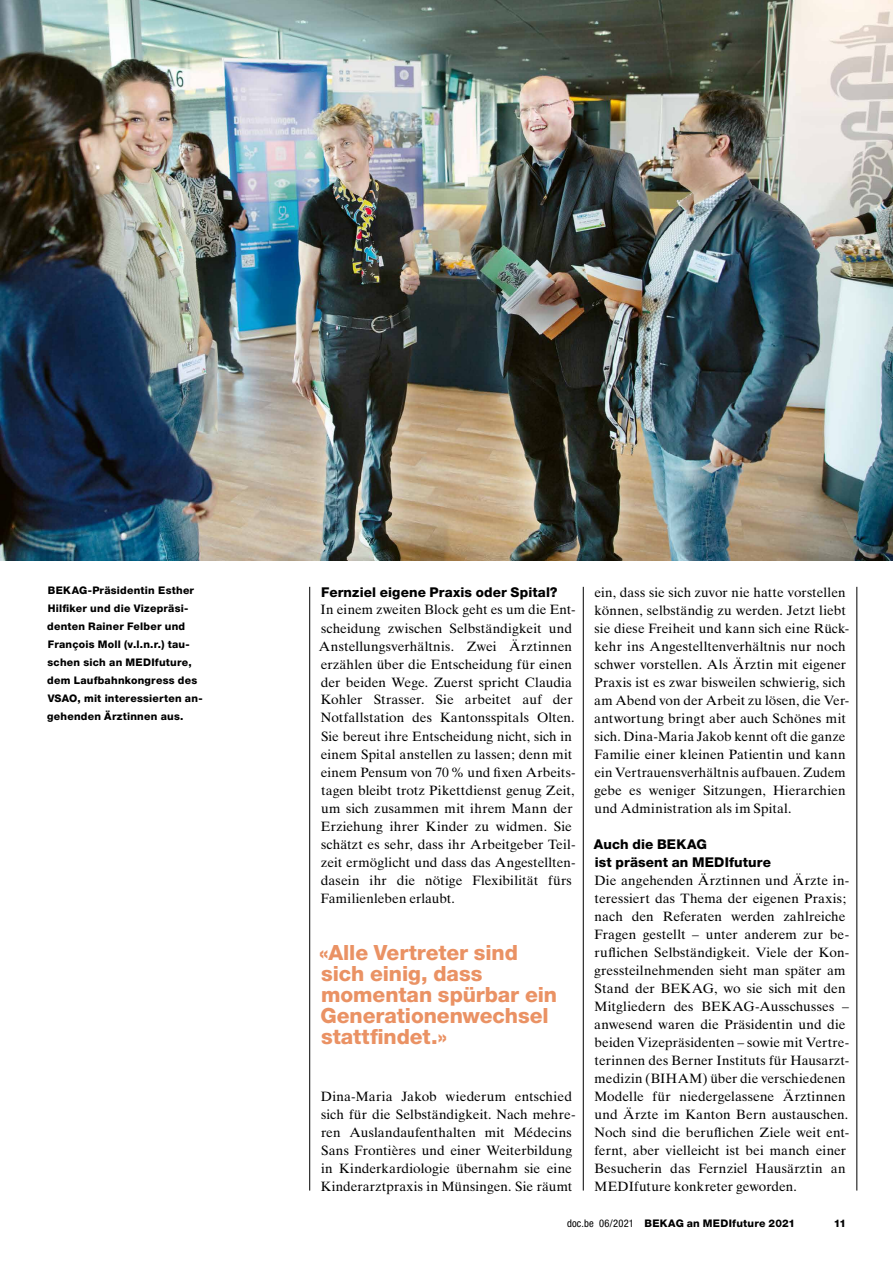
<style>
.page{position:relative;width:893px;height:1263px;background:#fff}
.page>*{position:absolute;margin:0;border:0;box-sizing:border-box;transform-origin:0 0}
.t1{font:800 21px/21px "Helvetica Neue LT Std";letter-spacing:-.005em;color:#ea9264}
.t2{font:13.5px/18px "Times Ten";letter-spacing:.005em;color:#000}
.t3{font:800 13.5px/18px "Helvetica Neue LT Std";letter-spacing:.01em;color:#000}
.t4{font:800 10.5px/18px "Helvetica Neue LT Std";letter-spacing:.02em;color:#000}
.s1{font-weight:400;font-stretch:condensed}
</style>
<div class="page">
<img style="left:0;top:0;width:893px;height:560px">
<hr style="left:857px;top:587px;width:1px;height:603px;background:#000">
<hr style="left:583px;top:587px;width:1px;height:603px;background:#000">
<hr style="left:309px;top:587px;width:1px;height:603px;background:#000">
<p class="t4" style="left:47px;top:581px;width:157px">BEKAG-Präsidentin Esther<br>Hilfiker und die Vizepräsi&shy;denten Rainer Felber und<br>François Moll (v.l.n.r.) tau&shy;schen sich an MEDIfuture, dem Laufbahnkongress des<br>VSAO, mit interessierten an&shy;gehenden Ärztinnen aus.</p>
<p class="t3" style="left:321px;top:583px;width:238px">Fernziel eigene Praxis oder Spital?</p>
<p class="t2" style="left:319px;top:601px;width:258px">In einem zweiten Block geht es um die Ent&shy;scheidung zwischen Selbständigkeit und Anstellungsverhältnis. Zwei Ärztinnen erzählen über die Entscheidung für einen der beiden Wege. Zuerst spricht Claudia Kohler Strasser. Sie arbeitet auf der Notfallstation des Kantonsspitals Olten.<br>Sie bereut ihre Entscheidung nicht, sich in einem Spital anstellen zu lassen; denn mit einem Pensum von 70% und fixen Arbeits&shy;tagen bleibt trotz Pikettdienst genug Zeit, um sich zusammen mit ihrem Mann der Erziehung ihrer Kinder zu widmen. Sie schätzt es sehr, dass ihr Arbeitgeber Teil&shy;zeit ermöglicht und dass das Angestellten&shy;dasein ihr die nötige Flexibilität fürs Familienleben erlaubt.</p>
<h1 class="t1" style="left:319px;top:941px;width:239px">«Alle Vertreter sind sich einig, dass momentan spürbar ein<br>Generationenwechsel stattfindet.»</h1>
<p class="t2" style="left:321px;top:1087px;width:256px">Dina-Maria Jakob wiederum entschied sich für die Selbständigkeit. Nach mehre&shy;ren Auslandaufenthalten mit Médecins Sans Frontières und einer Weiterbildung in Kinderkardiologie übernahm sie eine Kinderarztpraxis in Münsingen. Sie räumt</p>
<p class="t2" style="left:594px;top:583px;width:257px">ein, dass sie sich zuvor nie hatte vorstellen können, selbständig zu werden. Jetzt liebt sie diese Freiheit und kann sich eine Rück&shy;kehr ins Angestelltenverhältnis nur noch schwer vorstellen. Als Ärztin mit eigener Praxis ist es zwar bisweilen schwierig, sich am Abend von der Arbeit zu lösen, die Ver&shy;antwortung bringt aber auch Schönes mit sich. Dina-Maria Jakob kennt oft die ganze Familie einer kleinen Patientin und kann ein Vertrauensverhältnis aufbauen. Zudem gebe es weniger Sitzungen, Hierarchien und Administration als im Spital.</p>
<p class="t3" style="left:594px;top:835px;width:179px">Auch die BEKAG<br>ist präsent an MEDIfuture</p>
<p class="t2" style="left:594px;top:871px;width:257px">Die angehenden Ärztinnen und Ärzte in&shy;teressiert das Thema der eigenen Praxis; nach den Referaten werden zahlreiche Fragen gestellt – unter anderem zur be&shy;ruflichen Selbständigkeit. Viele der Kon&shy;gressteilnehmenden sieht man später am Stand der BEKAG, wo sie sich mit den Mitgliedern des BEKAG-Ausschusses – anwesend waren die Präsidentin und die beiden Vizepräsidenten – sowie mit Vertre&shy;terinnen des Berner Instituts für Hausarzt&shy;medizin (BIHAM) über die verschiedenen Modelle für niedergelassene Ärztinnen und Ärzte im Kanton Bern austauschen.<br>Noch sind die beruflichen Ziele weit ent&shy;fernt, aber vielleicht ist bei manch einer Besucherin das Fernziel Hausärztin an MEDIfuture konkreter geworden.</p>
<p class="t4" style="left:567px;top:1214px;width:230px"><span class="s1">doc.be 06/2021</span> BEKAG an MEDIfuture 2021</p>
<p class="t4" style="left:834px;top:1214px;width:14px">11</p>
</div>
